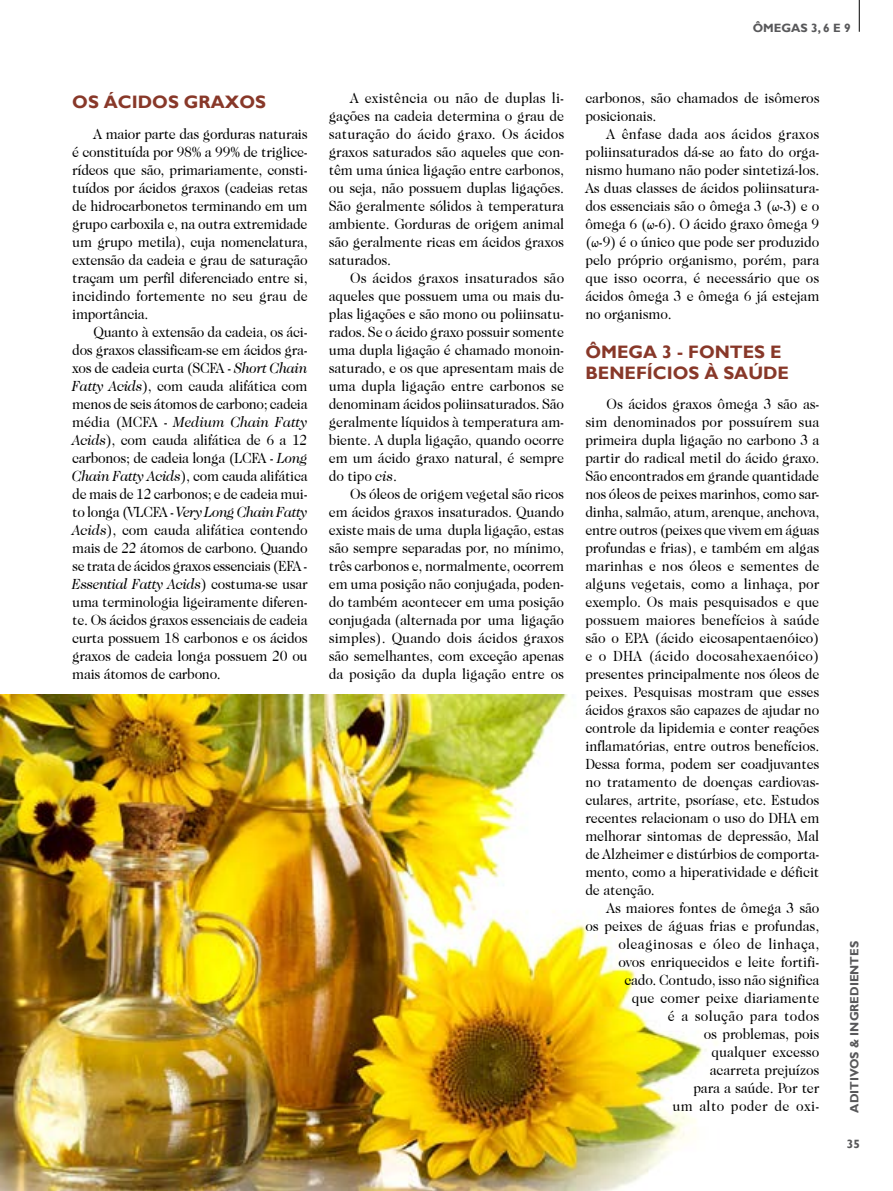
<style>
.page{position:relative;width:893px;height:1191px;background:#fff}
.page>*{position:absolute;margin:0;border:0;box-sizing:border-box;transform-origin:0 0}
.capitulos{font:700 18px/21.6px "Gill Sans";color:#883829}
.texto{font:15px/18px "Caslon 224 IT Cby BT";letter-spacing:-.01em;color:#000;text-align:justify;scale:.93 1}
.t1{font:700 12px "Gill Sans";color:#58585a}
.s1{font-family:"ITC Caslon 224";font-style:italic}
.s2{font-family:"Arno Pro"}
</style>
<div class="page">
<hr style="left:859px;top:0;width:1px;height:32px;background:#000">
<img style="left:0;top:694px;width:717px;height:497px">
<p class="t1" style="left:753px;top:20px;width:99px">ÔMEGAS 3, 6 E 9</p>
<p class="capitulos" style="left:72px;top:92px;width:195px">OS ÁCIDOS GRAXOS</p>
<p class="texto" style="left:72px;top:125px;width:255px;text-indent:21px">A maior parte das gorduras naturais é constituída por 98% a 99% de triglice&shy;rídeos que são, primariamente, consti&shy;tuídos por ácidos graxos (cadeias retas de hidrocarbonetos terminando em um grupo carboxila e, na outra extremidade um grupo metila), cuja nomenclatura, extensão da cadeia e grau de saturação traçam um perfil diferenciado entre si, incidindo fortemente no seu grau de importância.</p>
<p class="texto" style="left:72px;top:323px;width:255px;text-indent:21px">Quanto à extensão da cadeia, os áci&shy;dos graxos classificam-se em ácidos gra&shy;xos de cadeia curta (SCFA - <span class="s1">Short Chain Fatty Acids</span>), com cauda alifática com menos de seis átomos de carbono; cadeia média (MCFA - <span class="s1">Medium Chain Fatty Acids</span>), com cauda alifática de 6 a 12 carbonos; de cadeia longa (LCFA - <span class="s1">Long Chain Fatty Acids</span>), com cauda alifática de mais de 12 carbonos; e de cadeia mui&shy;to longa (VLCFA - <span class="s1">Very Long Chain Fatty Acids</span>), com cauda alifática contendo mais de 22 átomos de carbono. Quando se trata de ácidos graxos essenciais (EFA - <span class="s1">Essential Fatty Acids</span>) costuma-se usar uma terminologia ligeiramente diferen&shy;te. Os ácidos graxos essenciais de cadeia curta possuem 18 carbonos e os ácidos graxos de cadeia longa possuem 20 ou mais átomos de carbono.</p>
<p class="texto" style="left:329px;top:89px;width:255px;text-indent:21px">A existência ou não de duplas li&shy;gações na cadeia determina o grau de saturação do ácido graxo. Os ácidos graxos saturados são aqueles que con&shy;têm uma única ligação entre carbonos, ou seja, não possuem duplas ligações.<br>São geralmente sólidos à temperatura ambiente. Gorduras de origem animal são geralmente ricas em ácidos graxos saturados.</p>
<p class="texto" style="left:329px;top:269px;width:255px;text-indent:21px">Os ácidos graxos insaturados são aqueles que possuem uma ou mais du&shy;plas ligações e são mono ou poliinsatu&shy;rados. Se o ácido graxo possuir somente uma dupla ligação é chamado monoin&shy;saturado, e os que apresentam mais de uma dupla ligação entre carbonos se denominam ácidos poliinsaturados. São geralmente líquidos à temperatura am&shy;biente. A dupla ligação, quando ocorre em um ácido graxo natural, é sempre do tipo <span class="s1">cis</span>.</p>
<p class="texto" style="left:329px;top:485px;width:255px;text-indent:21px">Os óleos de origem vegetal são ricos em ácidos graxos insaturados. Quando existe mais de uma dupla ligação, estas são sempre separadas por, no mínimo, três carbonos e, normalmente, ocorrem em uma posição não conjugada, poden&shy;do também acontecer em uma posição conjugada (alternada por uma ligação simples). Quando dois ácidos graxos são semelhantes, com exceção apenas da posição da dupla ligação entre os</p>
<p class="texto" style="left:585px;top:89px;width:253px">carbonos, são chamados de isômeros posicionais.</p>
<p class="texto" style="left:585px;top:125px;width:253px;text-indent:21px">A ênfase dada aos ácidos graxos poliinsaturados dá-se ao fato do orga&shy;nismo humano não poder sintetizá-los.<br>As duas classes de ácidos poliinsatura&shy;dos essenciais são o ômega 3 (<span class="s2">ω</span>-3) e o ômega 6 (<span class="s2">ω</span>-6). O ácido graxo ômega 9 (<span class="s2">ω</span>-9) é o único que pode ser produzido pelo próprio organismo, porém, para que isso ocorra, é necessário que os ácidos ômega 3 e ômega 6 já estejam no organismo.</p>
<p class="capitulos" style="left:585px;top:341px;width:205px">ÔMEGA 3 - FONTES E<br>BENEFÍCIOS À SAÚDE</p>
<p class="texto" style="left:585px;top:395px;width:253px;text-indent:21px">Os ácidos graxos ômega 3 são as&shy;sim denominados por possuírem sua primeira dupla ligação no carbono 3 a partir do radical metil do ácido graxo.<br>São encontrados em grande quantidade nos óleos de peixes marinhos, como sar&shy;dinha, salmão, atum, arenque, anchova, entre outros (peixes que vivem em águas profundas e frias), e também em algas marinhas e nos óleos e sementes de alguns vegetais, como a linhaça, por exemplo. Os mais pesquisados e que possuem maiores benefícios à saúde são o EPA (ácido eicosapentaenóico) e o DHA (ácido docosahexaenóico) presentes principalmente nos óleos de peixes. Pesquisas mostram que esses ácidos graxos são capazes de ajudar no controle da lipidemia e conter reações inflamatórias, entre outros benefícios.<br>Dessa forma, podem ser coadjuvantes no tratamento de doenças cardiovas&shy;culares, artrite, psoríase, etc. Estudos recentes relacionam o uso do DHA em melhorar sintomas de depressão, Mal de Alzheimer e distúrbios de comporta&shy;mento, como a hiperatividade e déficit de atenção.</p>
<p class="texto" style="left:585px;top:899px;width:253px;text-align:right">As maiores fontes de ômega 3 são<br>os peixes de águas frias e profundas, oleaginosas e óleo de linhaça,<br>ovos enriquecidos e leite fortifi&shy;cado. Contudo, isso não significa<br>que comer peixe diariamente<br>é a solução para todos<br>os problemas, pois<br>qualquer excesso<br>acarreta prejuízos<br>para a saúde. Por ter<br>um alto poder de oxi-</p>
<p class="t1" style="left:847px;top:1112px;width:173px;rotate:-90deg">ADITIVOS &amp; INGREDIENTES</p>
<p class="t1" style="left:847px;top:1136px;width:15px">35</p>
</div>
